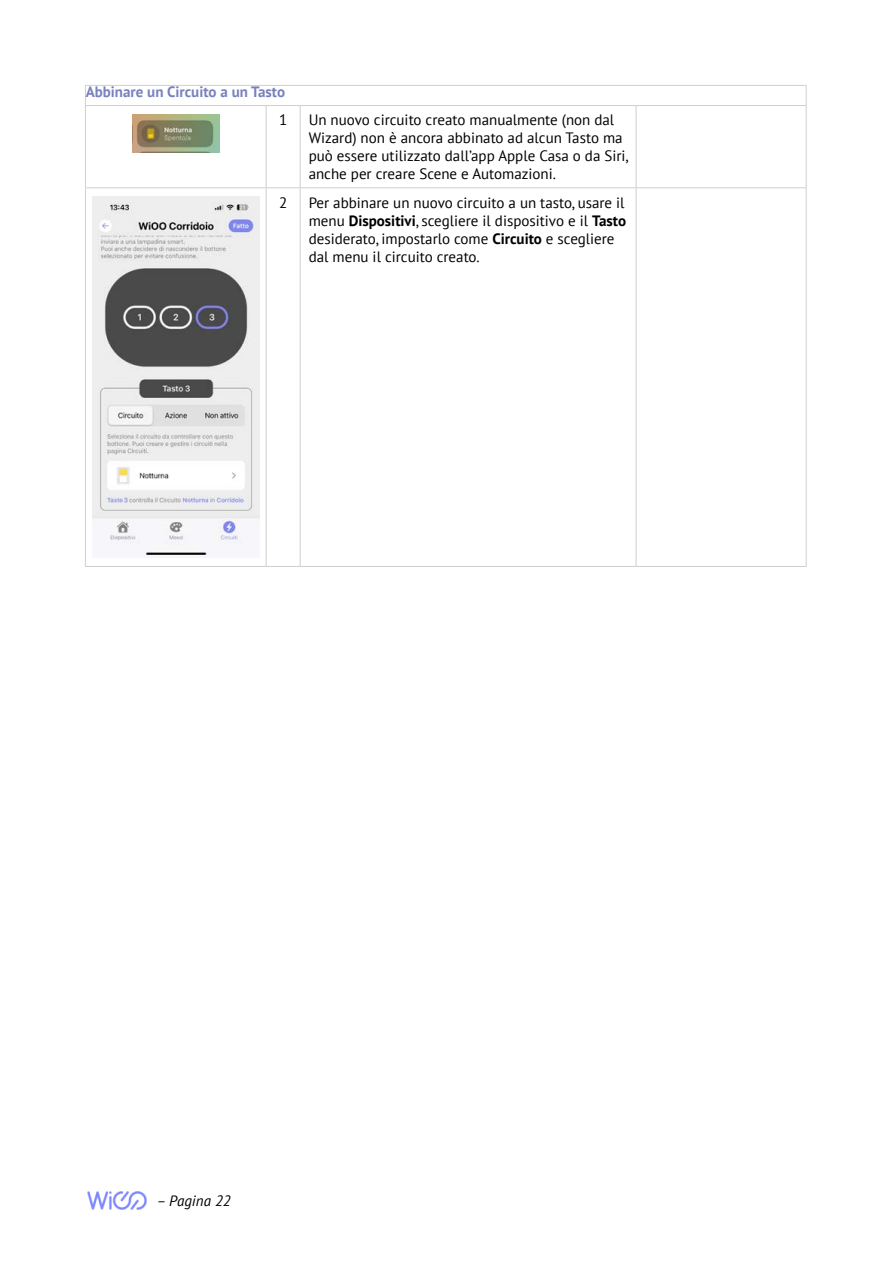
<style>
.page{position:relative;width:893px;height:1263px;background:#fff}
.page>*{position:absolute;margin:0;border:0;box-sizing:border-box;transform-origin:0 0}
.t1{font:15px/18px "PT Sans";color:#000}
.t2{font:700 15px "PT Sans";color:#7881be}
.t3{font:italic 15px "PT Sans";color:#000}
.s1{font-weight:700}
</style>
<div class="page">
<img style="left:87px;top:1191px;width:60px;height:19px">
<hr style="left:85px;top:85px;width:181px;height:1px;background:#d0cece">
<svg style="left:85px;top:86px;width:1px;height:19px"></svg>
<hr style="left:266px;top:85px;width:34px;height:1px;background:#d0cece">
<hr style="left:300px;top:85px;width:336px;height:1px;background:#d0cece">
<hr style="left:636px;top:85px;width:170px;height:1px;background:#d0cece">
<svg style="left:806px;top:86px;width:1px;height:19px"></svg>
<hr style="left:85px;top:105px;width:181px;height:1px;background:#d0cece">
<hr style="left:85px;top:106px;width:1px;height:81px;background:#d0cece">
<hr style="left:266px;top:105px;width:34px;height:1px;background:#d0cece">
<hr style="left:266px;top:106px;width:1px;height:81px;background:#d0cece">
<hr style="left:300px;top:105px;width:336px;height:1px;background:#d0cece">
<hr style="left:300px;top:106px;width:1px;height:81px;background:#d0cece">
<hr style="left:636px;top:105px;width:170px;height:1px;background:#d0cece">
<hr style="left:636px;top:106px;width:1px;height:81px;background:#d0cece">
<hr style="left:806px;top:106px;width:1px;height:81px;background:#d0cece">
<hr style="left:85px;top:187px;width:181px;height:1px;background:#d0cece">
<hr style="left:85px;top:188px;width:1px;height:378px;background:#d0cece">
<hr style="left:266px;top:187px;width:34px;height:1px;background:#d0cece">
<hr style="left:266px;top:188px;width:1px;height:378px;background:#d0cece">
<hr style="left:300px;top:187px;width:336px;height:1px;background:#d0cece">
<hr style="left:300px;top:188px;width:1px;height:378px;background:#d0cece">
<hr style="left:636px;top:187px;width:170px;height:1px;background:#d0cece">
<hr style="left:636px;top:188px;width:1px;height:378px;background:#d0cece">
<hr style="left:806px;top:188px;width:1px;height:378px;background:#d0cece">
<hr style="left:85px;top:566px;width:181px;height:1px;background:#d0cece">
<hr style="left:266px;top:566px;width:34px;height:1px;background:#d0cece">
<hr style="left:300px;top:566px;width:336px;height:1px;background:#d0cece">
<hr style="left:636px;top:566px;width:170px;height:1px;background:#d0cece">
<img style="left:132px;top:114px;width:87px;height:38px">
<img style="left:92px;top:196px;width:167px;height:361px">
<p class="t2" style="left:86px;top:82px;width:201px">Abbinare un Circuito a un Tasto</p>
<p class="t1" style="left:279px;top:111px;width:10px">1</p>
<p class="t1" style="left:309px;top:111px;width:321px">Un nuovo circuito creato manualmente (non dal Wizard) non è ancora abbinato ad alcun Tasto ma può essere utilizzato dall’app Apple Casa o da Siri, anche per creare Scene e Automazioni.</p>
<p class="t1" style="left:279px;top:193px;width:10px">2</p>
<p class="t1" style="left:309px;top:193px;width:319px">Per abbinare un nuovo circuito a un tasto, usare il menu <span class="s1">Dispositivi</span>, scegliere il dispositivo e il <span class="s1">Tasto </span>desiderato, impostarlo come <span class="s1">Circuito</span> e scegliere dal menu il circuito creato.</p>
<p class="t3" style="left:157px;top:1191px;width:75px">– Pagina 22</p>
</div>
